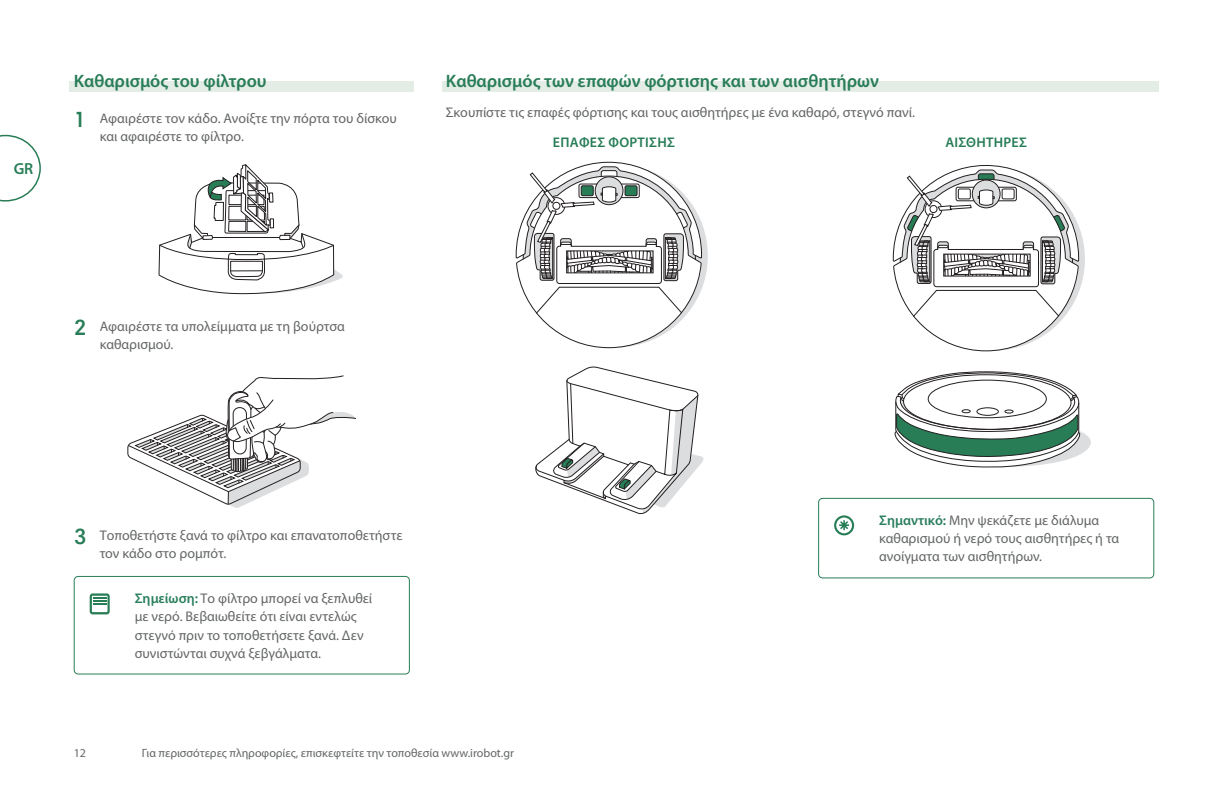
<style>
.page{position:relative;width:1228px;height:796px;background:#fff}
.page>*{position:absolute;margin:0;border:0;box-sizing:border-box;transform-origin:0 0}
.p_h7_CM_span2{font:600 18px "Myriad Pro";color:#287d57}
.p_h7_CM{font:600 18px "Myriad Pro";color:#287d57}
.t1{font:600 16px "Myriad Pro";color:#287d57}
.p_body_s6{font:14px/18px "Myriad Pro";color:#646666}
.p_body_span2{font:14px "Myriad Pro";color:#646666}
.p_h4_s6_centered{font:600 14px "Myriad Pro";letter-spacing:.02em;color:#287d57}
.t2{font:12px "Myriad Pro";color:#646666}
.s1{font-family:"Harmonia Sans Pro Global";font-weight:600;font-size:22px;color:#287d57}
.s2{font-weight:600;color:#2b7f5e}
</style>
<div class="page">
<svg style="left:0;top:135px;width:41px;height:66px"></svg>
<div style="left:70px;top:82px;width:344px;height:10px;background:#e4ece6"></div>
<svg style="left:158px;top:164px;width:185px;height:131px"></svg>
<svg style="left:127px;top:375px;width:229px;height:133px"></svg>
<div style="left:74px;top:575px;width:336px;height:99px;border:1px solid #287d57;border-radius:4px"></div>
<svg style="left:90px;top:593px;width:20px;height:21px"></svg>
<div style="left:442px;top:82px;width:716px;height:10px;background:#e4ece6"></div>
<svg style="left:515px;top:161px;width:192px;height:188px"></svg>
<svg style="left:535px;top:366px;width:169px;height:148px"></svg>
<svg style="left:894px;top:376px;width:197px;height:92px"></svg>
<svg style="left:937px;top:165px;width:99px;height:211px"></svg>
<svg style="left:892px;top:170px;width:192px;height:182px"></svg>
<div style="left:818px;top:497px;width:336px;height:81px;border:1px solid #287d57;border-radius:4px"></div>
<svg style="left:834px;top:515px;width:20px;height:20px"></svg>
<p class="t1" style="left:14px;top:158px;width:21px">GR</p>
<p class="p_h7_CM" style="left:74px;top:70px;width:194px">Καθαρισμός του φίλτρου</p>
<p class="p_body_s6" style="left:100px;top:109px;width:299px;text-indent:-26px"><span class="s1">1</span> Αφαιρέστε τον κάδο. Ανοίξτε την πόρτα του δίσκου και αφαιρέστε το φίλτρο.</p>
<p class="p_h7_CM_span2" style="left:446px;top:70px;width:434px">Καθαρισμός των επαφών φόρτισης και των αισθητήρων</p>
<p class="p_body_span2" style="left:446px;top:104px;width:470px">Σκουπίστε τις επαφές φόρτισης και τους αισθητήρες με ένα καθαρό, στεγνό πανί.</p>
<p class="p_h4_s6_centered" style="left:553px;top:134px;width:124px">ΕΠΑΦΈΣ ΦΌΡΤΙΣΗΣ</p>
<p class="p_h4_s6_centered" style="left:945px;top:134px;width:83px">ΑΙΣΘΗΤΉΡΕΣ</p>
<p class="p_body_s6" style="left:100px;top:317px;width:247px;text-indent:-26px"><span class="s1">2</span> Αφαιρέστε τα υπολείμματα με τη βούρτσα καθαρισμού.</p>
<p class="p_body_s6" style="left:100px;top:525px;width:304px;text-indent:-26px"><span class="s1">3</span> Τοποθετήστε ξανά το φίλτρο και επανατοποθετήστε τον κάδο στο ρομπότ.</p>
<p class="p_body_s6" style="left:135px;top:589px;width:239px"><span class="s2">Σημείωση:</span> Το φίλτρο μπορεί να ξεπλυθεί με νερό. Βεβαιωθείτε ότι είναι εντελώς στεγνό πριν το τοποθετήσετε ξανά. Δεν συνιστώνται συχνά ξεβγάλματα.</p>
<p class="t2" style="left:74px;top:745px;width:14px">12</p>
<p class="t2" style="left:142px;top:745px;width:374px">Για περισσότερες πληροφορίες, επισκεφτείτε την τοποθεσία www.irobot.gr</p>
<p class="p_body_s6" style="left:879px;top:511px;width:242px"><span class="s2">Σημαντικό:</span> Μην ψεκάζετε με διάλυμα καθαρισμού ή νερό τους αισθητήρες ή τα ανοίγματα των αισθητήρων.</p>
</div>
